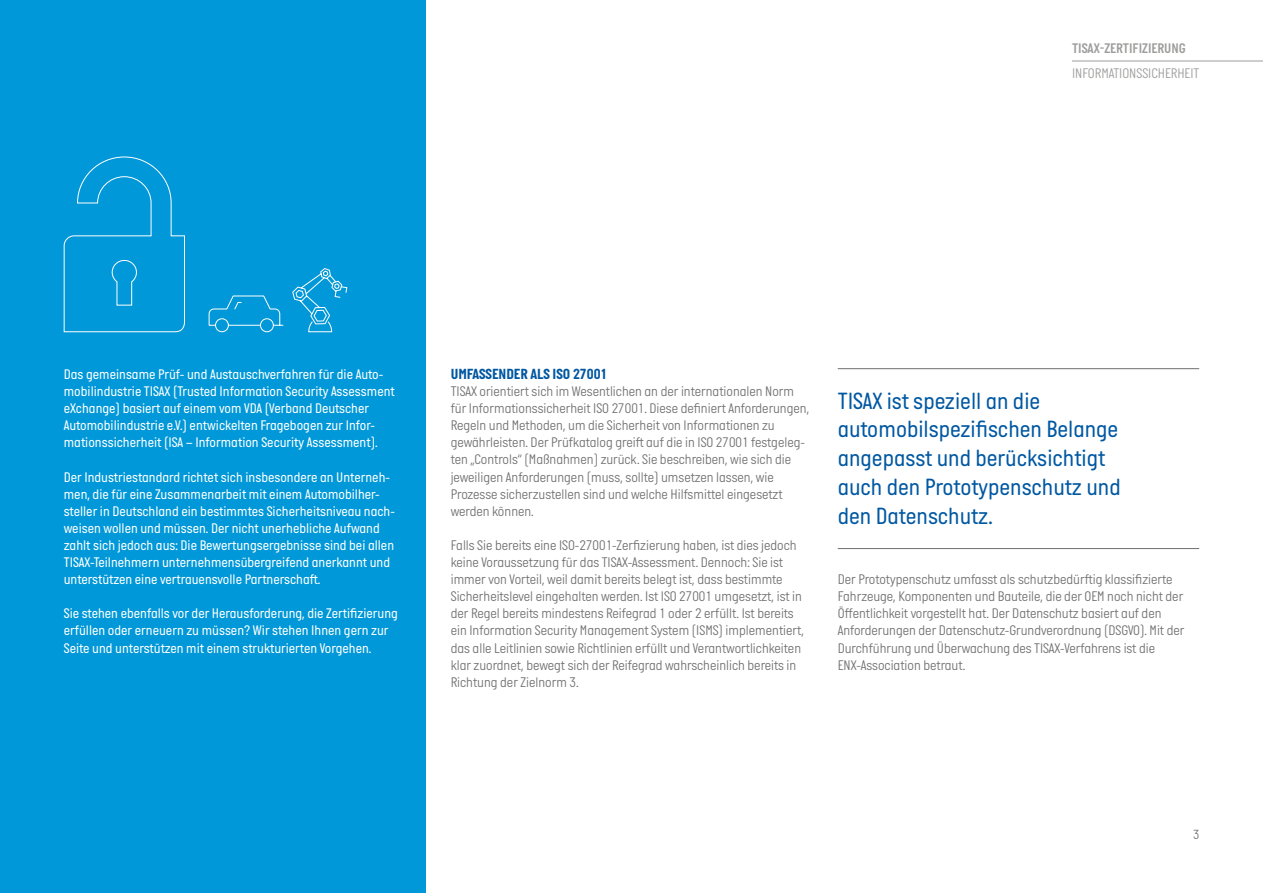
<style>
.page{position:relative;width:1263px;height:893px;background:#fff}
.page>*{position:absolute;margin:0;border:0;box-sizing:border-box;transform-origin:0 0}
.C_Pullt-out-Text{font:24px/28.8px "Italian Plate No One";color:#0058a2}
.C_Subhead_innen{font:700 15px "Italian Plate No One";color:#0058a2}
.C_Copy{font:300 14.25px/17.1px "Italian Plate No One";color:#706f6f}
.C_Copy-2{font:14.25px/17.1px "Italian Plate No One";color:#fff}
.C_Rubrik_Light{font:300 14.25px "Italian Plate No One";color:#9d9d9c}
.C_Rubrik_Demi{font:14.25px "Italian Plate No One D Bd";color:#9d9d9c}
.t1{font:300 13.5px "Italian Plate No One";color:#706f6f}
</style>
<div class="page">
<div style="left:0;top:0;width:425px;height:893px;background:#0098d8"></div>
<hr style="left:0;top:396px;width:1px;height:497px;background:#0058a2">
<hr style="left:1072px;top:61px;width:191px;height:1px;background:#9d9d9c">
<svg style="left:63px;top:156px;width:122px;height:176px"></svg>
<svg style="left:208px;top:295px;width:76px;height:37px"></svg>
<svg style="left:292px;top:268px;width:56px;height:64px"></svg>
<hr style="left:838px;top:368px;width:361px;height:1px;background:#706f6f">
<hr style="left:838px;top:548px;width:361px;height:1px;background:#706f6f">
<p class="C_Rubrik_Demi" style="left:1072px;top:41px;width:115px">TISAX-ZERTIFIZIERUNG</p>
<p class="C_Rubrik_Light" style="left:1072px;top:65px;width:129px">INFORMATIONSSICHERHEIT</p>
<p class="C_Copy-2" style="left:64px;top:365px;width:333px">Das gemeinsame Prüf- und Austauschverfahren für die Auto&shy;mobilindustrie TISAX (Trusted Information Security Assessment eXchange) basiert auf einem vom VDA (Verband Deutscher Automobilindustrie e.V.) entwickelten Fragebogen zur Infor&shy;mationssicherheit (ISA – Information Security Assessment).</p>
<p class="C_Copy-2" style="left:64px;top:468px;width:333px">Der Industriestandard richtet sich insbesondere an Unterneh&shy;men, die für eine Zusammenarbeit mit einem Automobilher&shy;steller in Deutschland ein bestimmtes Sicherheitsniveau nach&shy;weisen wollen und müssen. Der nicht unerhebliche Aufwand zahlt sich jedoch aus: Die Bewertungsergebnisse sind bei allen TISAX-Teilnehmern unternehmensübergreifend anerkannt und unterstützen eine vertrauensvolle Partnerschaft.</p>
<p class="C_Copy-2" style="left:64px;top:605px;width:336px">Sie stehen ebenfalls vor der Herausforderung, die Zertifizierung erfüllen oder erneuern zu müssen? Wir stehen Ihnen gern zur<br>Seite und unterstützen mit einem strukturierten Vorgehen.</p>
<p class="C_Subhead_innen" style="left:451px;top:366px;width:158px">UMFASSENDER ALS ISO 27001</p>
<p class="C_Copy" style="left:451px;top:383px;width:360px">TISAX orientiert sich im Wesentlichen an der internationalen Norm für Informationssicherheit ISO 27001. Diese definiert Anforderungen, Regeln und Methoden, um die Sicherheit von Informationen zu gewährleisten. Der Prüfkatalog greift auf die in ISO 27001 festgeleg&shy;ten „Controls“ (Maßnahmen) zurück. Sie beschreiben, wie sich die jeweiligen Anforderungen (muss, sollte) umsetzen lassen, wie Prozesse sicherzustellen sind und welche Hilfsmittel eingesetzt werden können.</p>
<p class="C_Copy" style="left:451px;top:537px;width:355px">Falls Sie bereits eine ISO-27001-Zerfizierung haben, ist dies jedoch keine Voraussetzung für das TISAX-Assessment. Dennoch: Sie ist immer von Vorteil, weil damit bereits belegt ist, dass bestimmte Sicherheitslevel eingehalten werden. Ist ISO 27001 umgesetzt, ist in der Regel bereits mindestens Reifegrad 1 oder 2 erfüllt. Ist bereits ein Information Security Management System (ISMS) implementiert, das alle Leitlinien sowie Richtlinien erfüllt und Verantwortlichkeiten klar zuordnet, bewegt sich der Reifegrad wahrscheinlich bereits in Richtung der Zielnorm 3.</p>
<p class="C_Pullt-out-Text" style="left:838px;top:386px;width:284px">TISAX ist speziell an die automobilspezifischen Belange angepasst und berücksichtigt auch den Prototypenschutz und den Datenschutz.</p>
<p class="C_Copy" style="left:838px;top:571px;width:348px">Der Prototypenschutz umfasst als schutzbedürftig klassifizierte Fahrzeuge, Komponenten und Bauteile, die der OEM noch nicht der Öffentlichkeit vorgestellt hat. Der Datenschutz basiert auf den Anforderungen der Datenschutz-Grundverordnung (DSGVO). Mit der Durchführung und Überwachung des TISAX-Verfahrens ist die ENX-Association betraut.</p>
<p class="t1" style="left:1193px;top:827px;width:8px">3</p>
</div>
